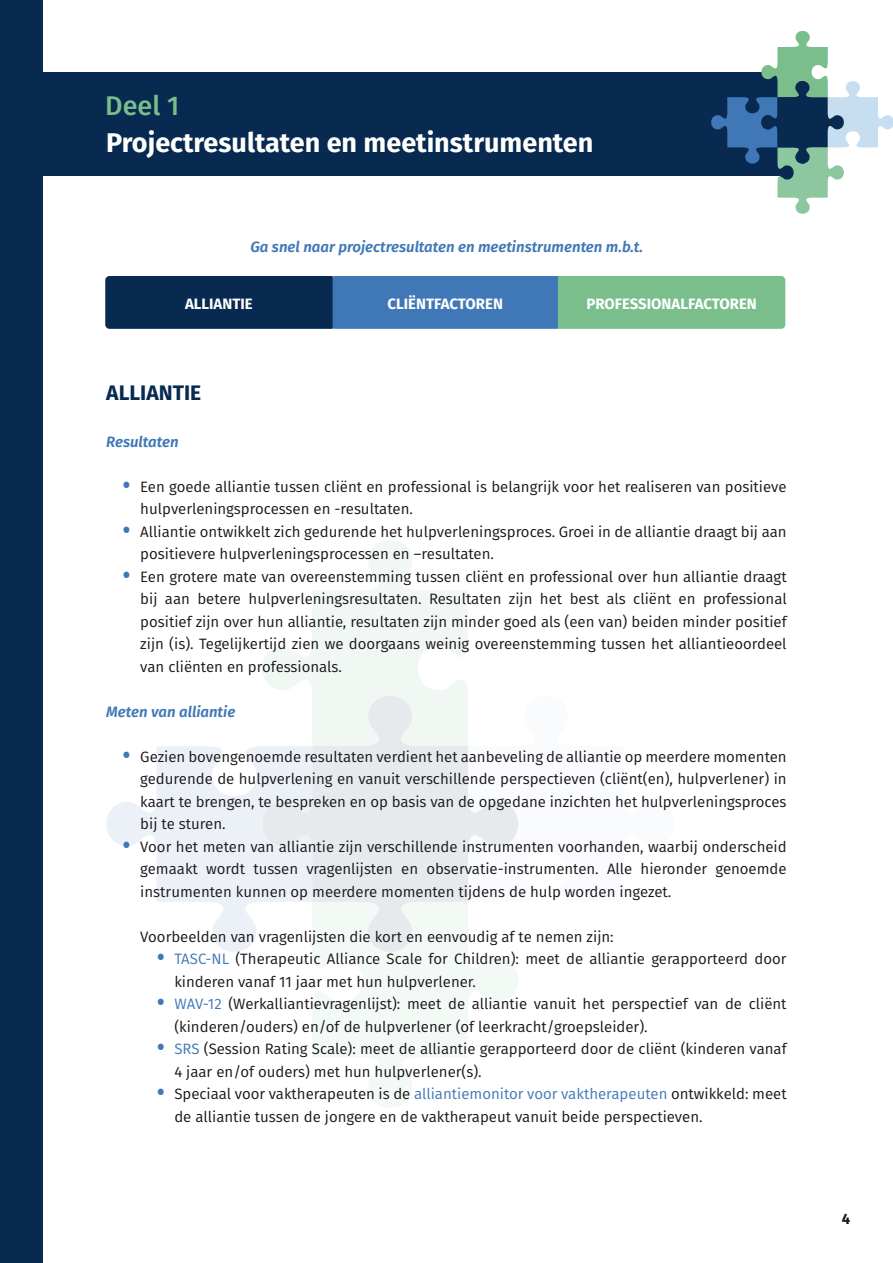
<style>
.page{position:relative;width:893px;height:1263px;background:#fff}
.page>*{position:absolute;margin:0;border:0;box-sizing:border-box;transform-origin:0 0}
.t1{font:700 27px "Fira Sans";color:#fff}
.t2{font:500 27px "Fira Sans";color:#79be8b}
.t3{font:700 21px "Fira Sans";color:#082a50}
.t4{font:15px/22.5px "Fira Sans";color:#1a171c}
.t5{font:italic 600 15px "Fira Sans";color:#4078b7}
.t6{font:700 15px "Fira Sans";color:#fff}
.t7{font:700 15px "Fira Sans";color:#1a171c}
.s1{font-weight:800;font-size:21px;color:#4078b7}
.s2{color:#4078b7}
</style>
<div class="page">
<div style="left:0;top:0;width:43px;height:1263px;background:#082a50"></div>
<div style="left:0;top:73px;width:804px;height:103px;background:#082a50"></div>
<svg style="left:709px;top:30px;width:184px;height:184px"></svg>
<svg style="left:106px;top:540px;width:412px;height:567px"></svg>
<svg style="left:256px;top:690px;width:262px;height:268px;fill:#ecf1f3"></svg>
<svg style="left:105px;top:276px;width:680px;height:53px;background:#417586"></svg>
<h1 class="t2" style="left:105px;top:84px;width:76px">Deel 1</h1>
<h1 class="t1" style="left:106px;top:120px;width:488px">Projectresultaten en meetinstrumenten</h1>
<p class="t5" style="left:250px;top:234px;width:394px">Ga snel naar projectresultaten en meetinstrumenten m.b.t.</p>
<p class="t6" style="left:185px;top:291px;width:69px">ALLIANTIE</p>
<p class="t6" style="left:388px;top:291px;width:117px">CLIËNTFACTOREN</p>
<p class="t6" style="left:586px;top:291px;width:172px">PROFESSIONALFACTOREN</p>
<h2 class="t3" style="left:106px;top:375px;width:96px">ALLIANTIE</h2>
<p class="t5" style="left:106px;top:429px;width:74px">Resultaten</p>
<p class="t4" style="left:140px;top:475px;width:648px;text-indent:-17px"><span class="s1">•</span> Een goede alliantie tussen cliënt en professional is belangrijk voor het realiseren van positieve hulpverleningsprocessen en -resultaten.</p>
<p class="t4" style="left:140px;top:520px;width:648px;text-indent:-17px"><span class="s1">•</span> Alliantie ontwikkelt zich gedurende het hulpverleningsproces. Groei in de alliantie draagt bij aan positievere hulpverleningsprocessen en –resultaten.</p>
<p class="t4" style="left:140px;top:565px;width:648px;text-align:justify;text-indent:-17px"><span class="s1">•</span> Een grotere mate van overeenstemming tussen cliënt en professional over hun alliantie draagt bij aan betere hulpverleningsresultaten. Resultaten zijn het best als cliënt en professional positief zijn over hun alliantie, resultaten zijn minder goed als (een van) beiden minder positief zijn (is). Tegelijkertijd zien we doorgaans weinig overeenstemming tussen het alliantieoordeel van cliënten en professionals.</p>
<p class="t5" style="left:106px;top:699px;width:131px">Meten van alliantie</p>
<p class="t4" style="left:140px;top:745px;width:648px;text-align:justify;text-indent:-17px"><span class="s1">•</span> Gezien bovengenoemde resultaten verdient het aanbeveling de alliantie op meerdere momenten gedurende de hulpverlening en vanuit verschillende perspectieven (cliënt(en), hulpverlener) in kaart te brengen, te bespreken en op basis van de opgedane inzichten het hulpverleningsproces bij te sturen.</p>
<p class="t4" style="left:140px;top:835px;width:648px;text-align:justify;text-indent:-17px"><span class="s1">•</span> Voor het meten van alliantie zijn verschillende instrumenten voorhanden, waarbij onderscheid gemaakt wordt tussen vragenlijsten en observatie-instrumenten. Alle hieronder genoemde instrumenten kunnen op meerdere momenten tijdens de hulp worden ingezet.</p>
<p class="t4" style="left:140px;top:925px;width:475px">Voorbeelden van vragenlijsten die kort en eenvoudig af te nemen zijn:</p>
<p class="t4" style="left:174px;top:947px;width:614px;text-indent:-17px"><span class="s1">•</span> <span class="s2">TASC-NL</span> (Therapeutic Alliance Scale for Children): meet de alliantie gerapporteerd door kinderen vanaf 11 jaar met hun hulpverlener.</p>
<p class="t4" style="left:174px;top:992px;width:614px;text-indent:-17px"><span class="s1">•</span> <span class="s2">WAV-12</span> (Werkalliantievragenlijst): meet de alliantie vanuit het perspectief van de cliënt (kinderen/ouders) en/of de hulpverlener (of leerkracht/groepsleider).</p>
<p class="t4" style="left:174px;top:1037px;width:614px;text-indent:-17px"><span class="s1">•</span> <span class="s2">SRS</span> (Session Rating Scale): meet de alliantie gerapporteerd door de cliënt (kinderen vanaf<br>4 jaar en/of ouders) met hun hulpverlener(s).</p>
<p class="t4" style="left:174px;top:1082px;width:614px;text-indent:-17px"><span class="s1">•</span> Speciaal voor vaktherapeuten is de <span class="s2">alliantiemonitor voor vaktherapeuten</span> ontwikkeld: meet de alliantie tussen de jongere en de vaktherapeut vanuit beide perspectieven.</p>
<p class="t7" style="left:842px;top:1206px;width:10px">4</p>
</div>
